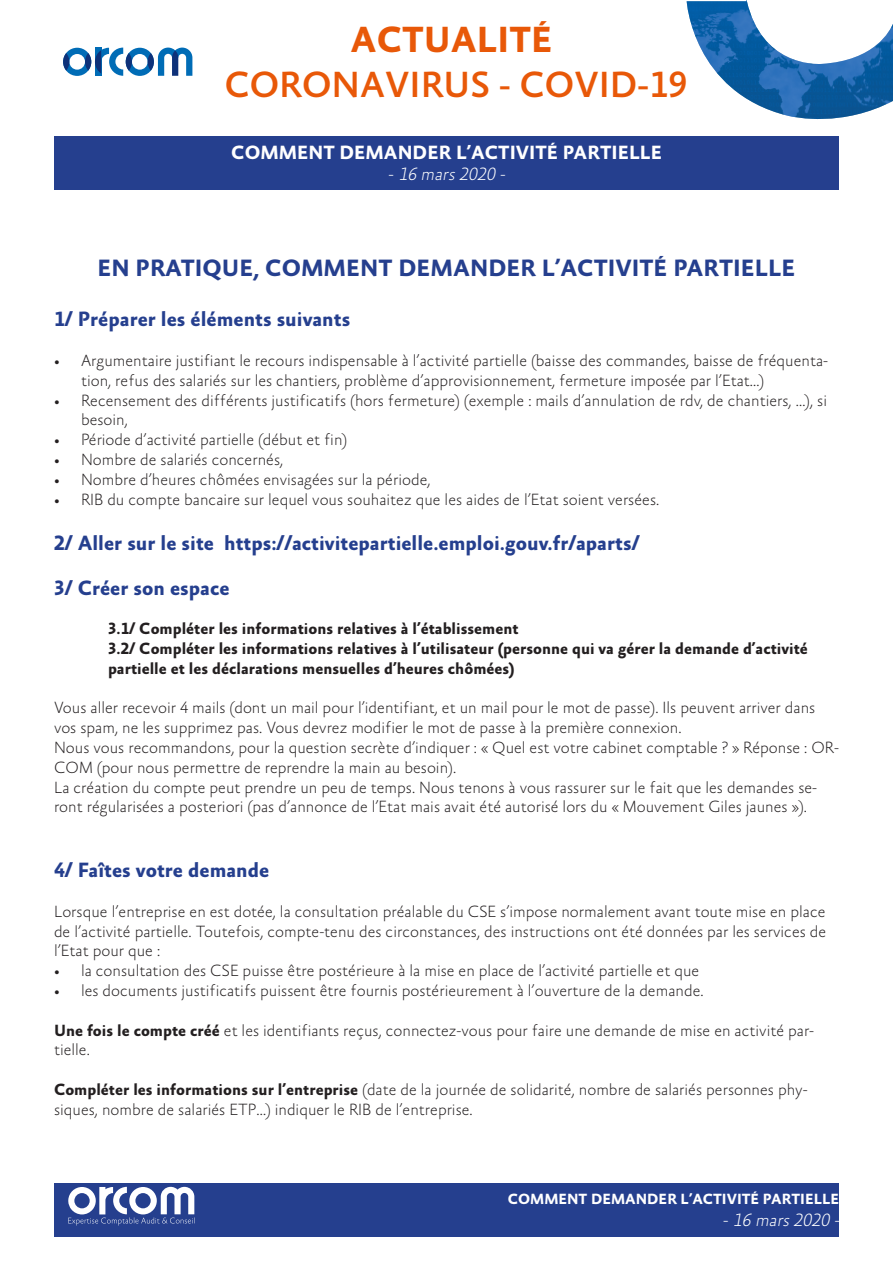
<style>
.page{position:relative;width:893px;height:1263px;background:#fff}
.page>*{position:absolute;margin:0;border:0;box-sizing:border-box;transform-origin:0 0}
.t1{font:500 37.05px "Absara Sans TF";color:#e85808}
.t2{font:700 37.05px "Absara Sans TF";color:#e85808}
.t3{font:700 24px "Absara Sans TF";color:#253f8e}
.t4{font:700 21px "Absara Sans TF";color:#253f8e}
.t5{font:700 19.5px "Absara Sans TF";color:#fff}
.t6{font:italic 100 18px "Absara Sans TF";color:#fff}
.t7{font:100 16.5px/19.8px "Absara Sans TF";color:#231f20}
.t8{font:700 16.5px/19.8px "Absara Sans TF";color:#231f20}
.t9{font:700 15px "Absara Sans TF";color:#fff}
.s1{font-family:"Absara TF";font-style:normal}
.s2{font-weight:700}
</style>
<div class="page">
<div style="left:54px;top:136px;width:785px;height:53px;background:#253f8e"></div>
<svg style="left:63px;top:48px;width:129px;height:28px"></svg>
<svg style="left:148px;top:53px;width:6px;height:18px"></svg>
<svg style="left:126px;top:53px;width:6px;height:18px"></svg>
<svg style="left:687px;top:0;width:206px;height:120px"></svg>
<div style="left:54px;top:1183px;width:785px;height:53px;background:#253f8e"></div>
<svg style="left:68px;top:1187px;width:127px;height:38px"></svg>
<h1 class="t2" style="left:351px;top:21px;width:204px">ACTUALITÉ</h1>
<h1 class="t1" style="left:225px;top:65px;width:464px">CORONAVIRUS - COVID-19</h1>
<p class="t5" style="left:231px;top:142px;width:432px">COMMENT DEMANDER L’ACTIVITÉ PARTIELLE</p>
<p class="t6" style="left:389px;top:165px;width:121px"><span class="s1">-</span> 16 mars 2020 -</p>
<p class="t3" style="left:98px;top:255px;width:699px">EN PRATIQUE, COMMENT DEMANDER L’ACTIVITÉ PARTIELLE</p>
<p class="t4" style="left:54px;top:308px;width:298px">1/ Préparer les éléments suivants</p>
<p class="t7" style="left:81px;top:351px;width:749px;text-indent:-27px">• Argumentaire justifiant le recours indispensable à l’activité partielle (baisse des commandes, baisse de fréquenta&shy;tion, refus des salariés sur les chantiers, problème d’approvisionnement, fermeture imposée par l’Etat…)</p>
<p class="t7" style="left:81px;top:391px;width:747px;text-indent:-27px">• Recensement des différents justificatifs (hors fermeture) (exemple : mails d’annulation de rdv, de chantiers, …), si besoin,</p>
<p class="t7" style="left:54px;top:430px;width:295px">• Période d’activité partielle (début et fin)</p>
<p class="t7" style="left:54px;top:450px;width:231px">• Nombre de salariés concernés,</p>
<p class="t7" style="left:54px;top:470px;width:378px">• Nombre d’heures chômées envisagées sur la période,</p>
<p class="t7" style="left:54px;top:490px;width:607px">• RIB du compte bancaire sur lequel vous souhaitez que les aides de l’Etat soient versées.</p>
<p class="t4" style="left:54px;top:532px;width:587px">2/ Aller sur le site https://activitepartielle.emploi.gouv.fr/aparts/</p>
<p class="t4" style="left:54px;top:577px;width:177px">3/ Créer son espace</p>
<p class="t8" style="left:108px;top:619px;width:412px">3.1/ Compléter les informations relatives à l’établissement</p>
<p class="t8" style="left:108px;top:639px;width:701px">3.2/ Compléter les informations relatives à l’utilisateur (personne qui va gérer la demande d’activité partielle et les déclarations mensuelles d’heures chômées)</p>
<p class="t7" style="left:54px;top:699px;width:763px">Vous aller recevoir 4 mails (dont un mail pour l’identifiant, et un mail pour le mot de passe). Ils peuvent arriver dans vos spam, ne les supprimez pas. Vous devrez modifier le mot de passe à la première connexion.</p>
<p class="t7" style="left:54px;top:738px;width:786px">Nous vous recommandons, pour la question secrète d’indiquer : « Quel est votre cabinet comptable ? » Réponse : OR-<br>COM (pour nous permettre de reprendre la main au besoin).</p>
<p class="t7" style="left:54px;top:778px;width:765px">La création du compte peut prendre un peu de temps. Nous tenons à vous rassurer sur le fait que les demandes se&shy;ront régularisées a posteriori (pas d’annonce de l’Etat mais avait été autorisé lors du « Mouvement Giles jaunes »).</p>
<p class="t4" style="left:54px;top:859px;width:217px">4/ Faîtes votre demande</p>
<p class="t7" style="left:54px;top:902px;width:774px;text-align:justify">Lorsque l’entreprise en est dotée, la consultation préalable du CSE s’impose normalement avant toute mise en place de l’activité partielle. Toutefois, compte-tenu des circonstances, des instructions ont été données par les services de l’Etat pour que :</p>
<p class="t7" style="left:54px;top:961px;width:647px">• la consultation des CSE puisse être postérieure à la mise en place de l’activité partielle et que</p>
<p class="t7" style="left:54px;top:981px;width:651px">• les documents justificatifs puissent être fournis postérieurement à l’ouverture de la demande.</p>
<p class="t7" style="left:54px;top:1021px;width:762px"><span class="s2">Une fois le compte créé</span> et les identifiants reçus, connectez-vous pour faire une demande de mise en activité par&shy;tielle.</p>
<p class="t7" style="left:54px;top:1080px;width:755px"><span class="s2">Compléter les informations sur l’entreprise</span> (date de la journée de solidarité, nombre de salariés personnes phy&shy;siques, nombre de salariés ETP…) indiquer le RIB de l’entreprise.</p>
<p class="t9" style="left:508px;top:1191px;width:333px">COMMENT DEMANDER L’ACTIVITÉ PARTIELLE</p>
<p class="t6" style="left:723px;top:1210px;width:121px"><span class="s1">-</span> 16 mars 2020 -</p>
</div>
